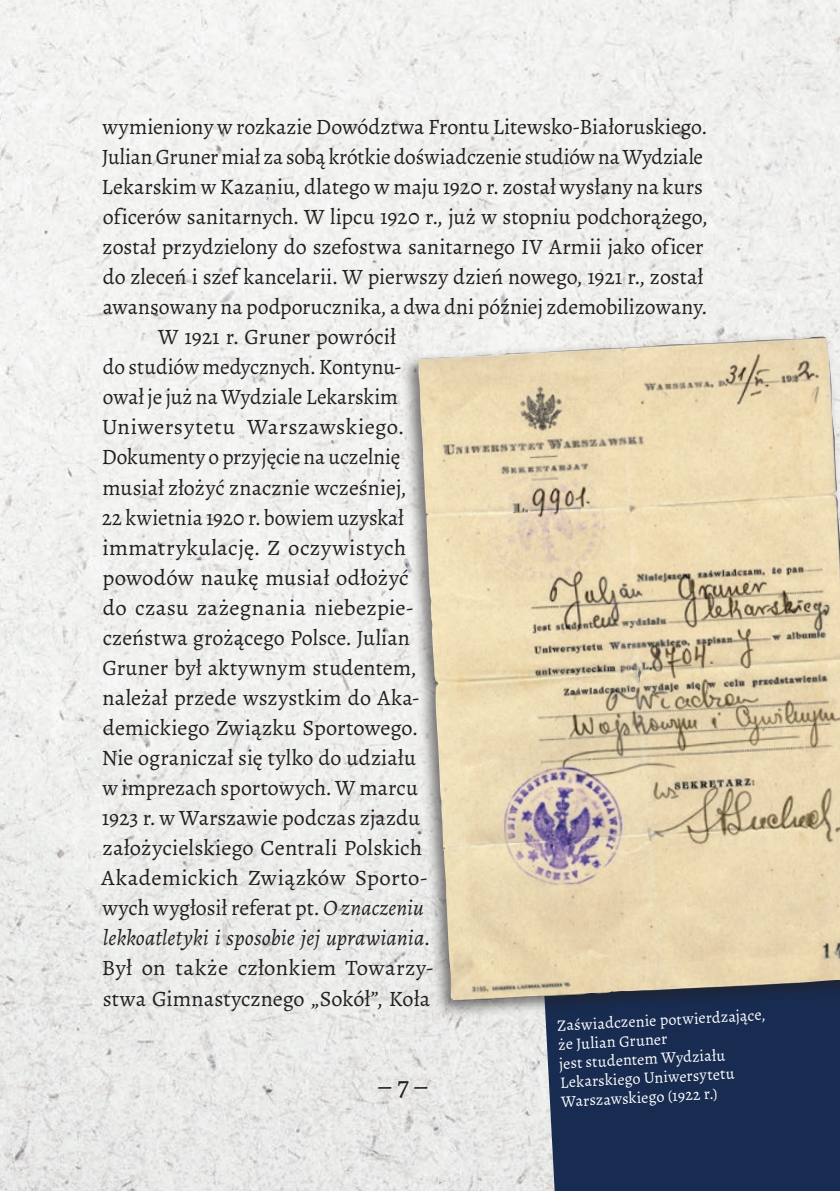
<style>
.page{position:relative;width:840px;height:1191px;background:#fff}
.page>*{position:absolute;margin:0;border:0;box-sizing:border-box;transform-origin:0 0}
.t1{font:28px "Alegreya";color:#231f20}
.Akapit{font:22px/30px "Alegreya";color:#231f20}
.Podpisy{font:16px/19px "Alegreya";color:#fff}
.s1{font-style:italic}
</style>
<div class="page">
<img style="left:0;top:0;width:839px;height:1191px">
<div style="left:539px;top:1018px;width:300px;height:173px;background:#182c51"></div>
<div style="left:399px;top:331px;width:440px;height:687px;background:#231f20;opacity:.6"></div>
<img style="left:417px;top:337px;width:422px;height:663px">
<p class="Akapit" style="left:101px;top:112px;width:607px">wymieniony w rozkazie Dowództwa Frontu Litewsko-Białoruskiego.<br>Julian Gruner miał za sobą krótkie doświadczenie studiów na Wydziale Lekarskim w Kazaniu, dlatego w maju 1920 r. został wysłany na kurs oficerów sanitarnych. W lipcu 1920 r., już w stopniu podchorążego, został przydzielony do szefostwa sanitarnego IV Armii jako oficer do zleceń i szef kancelarii. W pierwszy dzień nowego, 1921 r., został awansowany na podporucznika, a dwa dni później zdemobilizowany.</p>
<p class="Akapit" style="left:101px;top:322px;width:333px;text-indent:56px">W 1921 r. Gruner powrócił<br>do studiów medycznych. Kontynu&shy;ował je już na Wydziale Lekarskim Uniwersytetu Warszawskiego.<br>Dokumenty o przyjęcie na uczelnię musiał złożyć znacznie wcześniej,<br>22 kwietnia 1920 r. bowiem uzyskał immatrykulację. Z oczywistych powodów naukę musiał odłożyć do czasu zażegnania niebezpie&shy;czeństwa grożącego Polsce. Julian Gruner był aktywnym studentem, należał przede wszystkim do Aka&shy;demickiego Związku Sportowego.<br>Nie ograniczał się tylko do udziału w imprezach sportowych. W marcu 1923 r. w Warszawie podczas zjazdu założycielskiego Centrali Polskich Akademickich Związków Sporto&shy;wych wygłosił referat pt. <span class="s1">O znaczeniu lekkoatletyki i sposobie jej uprawiania</span>.<br>Był on także członkiem Towarzy&shy;stwa Gimnastycznego „Sokół”, Koła</p>
<p class="Podpisy" style="left:556px;top:1016px;width:210px;rotate:-3deg">Zaświadczenie potwierdzające, że Julian Gruner<br>jest studentem Wydziału<br>Lekarskiego Uniwersytetu<br>Warszawskiego (1922 r.)</p>
<p class="t1" style="left:378px;top:1068px;width:50px">– 7 –</p>
</div>
